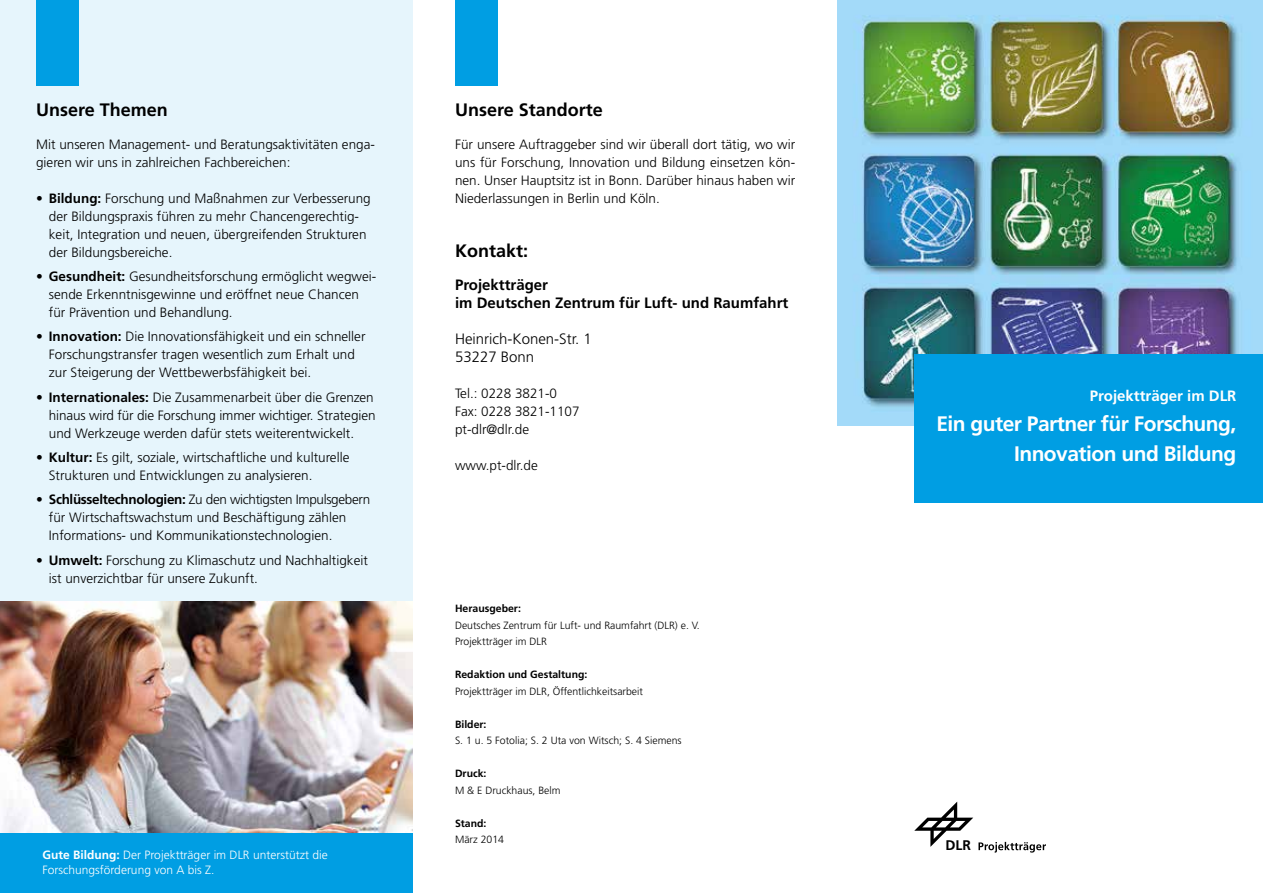
<style>
.page{position:relative;width:1263px;height:893px;background:#fff}
.page>*{position:absolute;margin:0;border:0;box-sizing:border-box;transform-origin:0 0}
.t1{font:700 21px/30px "Frutiger LT Std";letter-spacing:-.025em;color:#fff;text-align:right}
.t2{font:700 18px "Frutiger LT Std";color:#000}
.t3{font:700 15px/18px "Frutiger LT Std";color:#000}
.t4{font:300 15px/18px "Frutiger LT Std";color:#000}
.t5{font:700 15px "Frutiger LT Std";color:#fff}
.t6{font:700 13.95px "Frutiger";color:#000}
.t7{font:300 13.5px/18px "Frutiger LT Std";color:#000}
.t8{font:300 12px/14.4px "Frutiger LT Std";color:#fff}
.t9{font:300 10.5px/16.5px "Frutiger LT Std";color:#000}
.t10{font:700 10.5px "Frutiger LT Std";color:#000}
.s1{font-weight:700}
</style>
<div class="page">
<img style="left:838px;top:0;width:425px;height:425px">
<div style="left:0;top:0;width:412px;height:893px;background:#e6f5fc"></div>
<img style="left:0;top:602px;width:412px;height:231px">
<div style="left:0;top:833px;width:412px;height:60px;background:#009ee3"></div>
<svg style="left:914px;top:801px;width:132px;height:52px"></svg>
<div style="left:36px;top:0;width:43px;height:85px;background:#009ee3"></div>
<div style="left:455px;top:0;width:42px;height:85px;background:#009ee3"></div>
<div style="left:914px;top:354px;width:349px;height:148px;background:#009ee3"></div>
<h2 class="t2" style="left:36px;top:99px;width:133px">Unsere Themen</h2>
<p class="t7" style="left:36px;top:135px;width:340px">Mit unseren Management- und Beratungsaktivitäten enga&shy;gieren wir uns in zahlreichen Fachbereichen:</p>
<p class="t7" style="left:49px;top:189px;width:323px;text-indent:-13px">• <span class="s1">Bildung:</span> Forschung und Maßnahmen zur Verbesserung der Bildungspraxis führen zu mehr Chancengerechtig&shy;keit, Integration und neuen, übergreifenden Strukturen der Bildungsbereiche.</p>
<p class="t7" style="left:49px;top:267px;width:329px;text-indent:-13px">• <span class="s1">Gesundheit:</span> Gesundheitsforschung ermöglicht wegwei&shy;sende Erkenntnisgewinne und eröffnet neue Chancen für Prävention und Behandlung.</p>
<p class="t7" style="left:49px;top:328px;width:318px;text-indent:-13px">• <span class="s1">Innovation:</span> Die Innovationsfähigkeit und ein schneller<br>Forschungstransfer tragen wesentlich zum Erhalt und zur Steigerung der Wettbewerbsfähigkeit bei.</p>
<p class="t7" style="left:49px;top:388px;width:328px;text-indent:-13px">• <span class="s1">Internationales:</span> Die Zusammenarbeit über die Grenzen hinaus wird für die Forschung immer wichtiger. Strategien und Werkzeuge werden dafür stets weiterentwickelt.</p>
<p class="t7" style="left:49px;top:449px;width:302px;text-indent:-13px">• <span class="s1">Kultur:</span> Es gilt, soziale, wirtschaftliche und kulturelle<br>Strukturen und Entwicklungen zu analysieren.</p>
<p class="t7" style="left:49px;top:491px;width:323px;text-indent:-13px"><span class="s1">• Schlüsseltechnologien:</span> Zu den wichtigsten Impulsgebern für Wirtschaftswachstum und Beschäftigung zählen<br>Informations- und Kommunikationstechnologien.</p>
<p class="t7" style="left:49px;top:551px;width:321px;text-indent:-13px"><span class="s1">• Umwelt:</span> Forschung zu Klimaschutz und Nachhaltigkeit ist unverzichtbar für unsere Zukunft.</p>
<p class="t8" style="left:43px;top:848px;width:287px"><span class="s1">Gute Bildung:</span> Der Projektträger im DLR unterstützt die<br>Forschungsförderung von A bis Z.</p>
<h2 class="t2" style="left:455px;top:99px;width:149px">Unsere Standorte</h2>
<p class="t7" style="left:455px;top:135px;width:342px;text-align:justify">Für unsere Auftraggeber sind wir überall dort tätig, wo wir uns für Forschung, Innovation und Bildung einsetzen kön&shy;nen. Unser Hauptsitz ist in Bonn. Darüber hinaus haben wir Niederlassungen in Berlin und Köln.</p>
<h2 class="t2" style="left:455px;top:240px;width:75px">Kontakt:</h2>
<p class="t3" style="left:455px;top:275px;width:335px">Projektträger<br>im Deutschen Zentrum für Luft- und Raumfahrt</p>
<p class="t4" style="left:455px;top:330px;width:138px">Heinrich-Konen-Str. 1<br>53227 Bonn</p>
<p class="t7" style="left:455px;top:384px;width:126px">Tel.: 0228 3821-0<br>Fax: 0228 3821-1107 pt-dlr@dlr.de</p>
<p class="t7" style="left:455px;top:456px;width:84px">www.pt-dlr.de</p>
<p class="t10" style="left:455px;top:602px;width:67px">Herausgeber:</p>
<p class="t9" style="left:455px;top:617px;width:246px">Deutsches Zentrum für Luft- und Raumfahrt (DLR) e. V.<br>Projektträger im DLR</p>
<p class="t10" style="left:455px;top:668px;width:134px">Redaktion und Gestaltung:</p>
<p class="t9" style="left:455px;top:683px;width:190px">Projektträger im DLR, Öffentlichkeitsarbeit</p>
<p class="t10" style="left:455px;top:718px;width:33px">Bilder:</p>
<p class="t9" style="left:455px;top:732px;width:228px">S. 1 u. 5 Fotolia; S. 2 Uta von Witsch; S. 4 Siemens</p>
<p class="t10" style="left:455px;top:767px;width:33px">Druck:</p>
<p class="t9" style="left:455px;top:782px;width:107px">M &amp; E Druckhaus, Belm</p>
<p class="t10" style="left:455px;top:817px;width:33px">Stand:</p>
<p class="t9" style="left:455px;top:831px;width:51px">März 2014</p>
<p class="t5" style="left:1090px;top:387px;width:148px">Projektträger im DLR</p>
<h1 class="t1" style="left:936px;top:408px;width:301px">Ein guter Partner für Forschung,<br>Innovation und Bildung</h1>
<p class="t6" style="left:945px;top:837px;width:27px">DLR</p>
</div>
